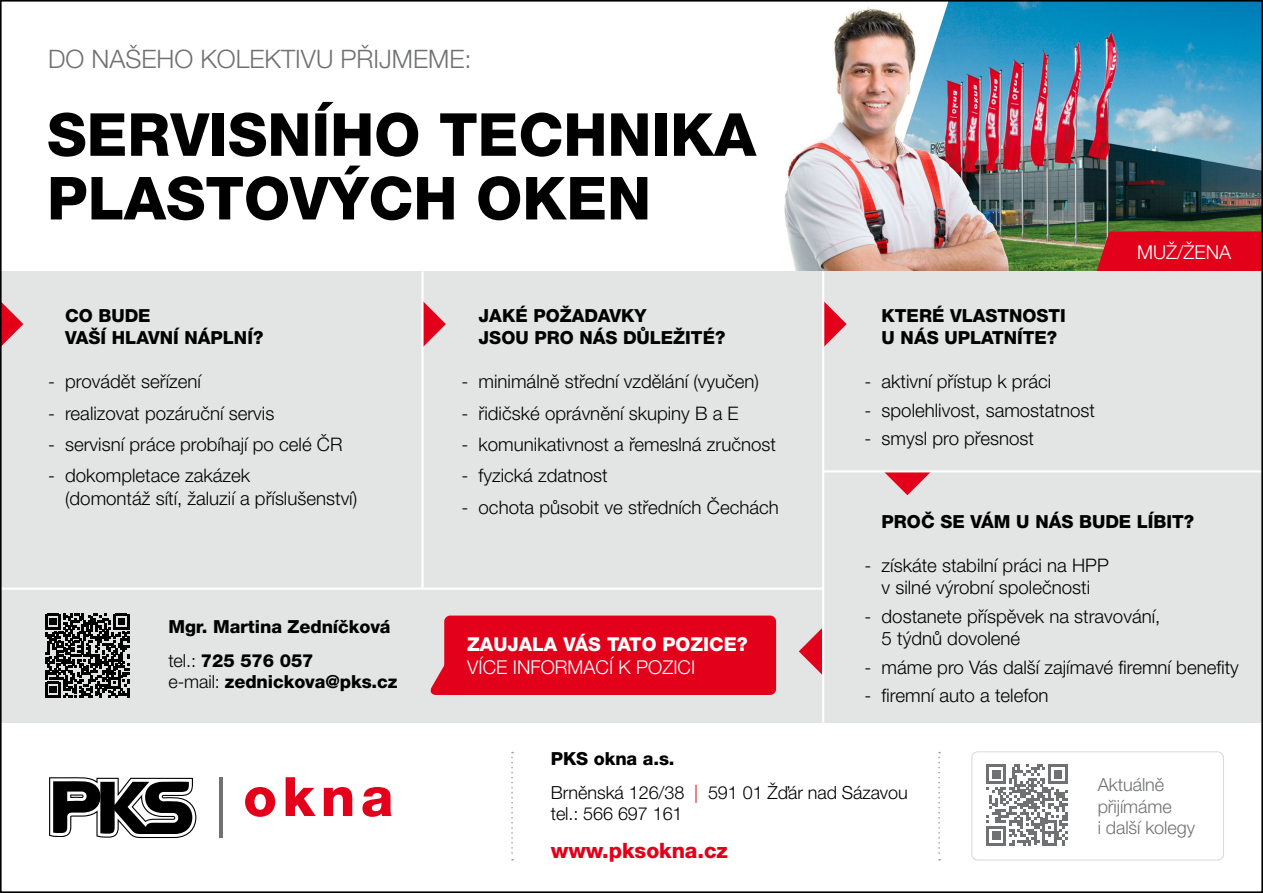
<style>
.page{position:relative;width:1263px;height:893px;background:#fff}
.page>*{position:absolute;margin:0;border:0;box-sizing:border-box;transform-origin:0 0}
.t1{font:800 59.4px/63.6px "Helvetica Neue CE";color:#000}
.t2{font:300 25.5px "Helvetica Neue CE";color:#707172}
.t3{font:800 21.15px "Helvetica Neue CE";letter-spacing:-.005em;color:#e2001a}
.t4{font:300 19.05px "Helvetica Neue CE";color:#fff}
.t5{font:800 19.05px "Helvetica Neue CE";color:#fff}
.t6{font:300 18.6px/22.4px "Helvetica Neue CE";color:#000}
.t7{font:800 18px/21.6px "Helvetica Neue CE";color:#000}
.t8{font:300 18px/33.6px "Helvetica Neue CE";letter-spacing:-.005em;color:#000}
.t9{font:300 18px/21.6px "Helvetica Neue CE";letter-spacing:-.005em;color:#707172}
.s1{font-weight:300}
.s2{font-weight:800}
.s3{color:#e2001a}
</style>
<div class="page">
<img style="left:947px;top:3px;width:313px;height:268px">
<div style="left:1096px;top:231px;width:164px;height:40px;background:#e2001a"></div>
<img style="left:784px;top:5px;width:225px;height:266px">
<div style="left:0;top:271px;width:1263px;height:452px;background:#e3e4e4"></div>
<svg style="left:884px;top:472px;width:47px;height:23px"></svg>
<hr style="left:823px;top:470px;width:440px;height:2px;background:#fff">
<hr style="left:0;top:588px;width:824px;height:2px;background:#fff">
<svg style="left:799px;top:628px;width:23px;height:47px"></svg>
<svg style="left:3px;top:304px;width:20px;height:41px"></svg>
<svg style="left:424px;top:302px;width:22px;height:44px"></svg>
<svg style="left:824px;top:301px;width:23px;height:46px"></svg>
<hr style="left:421px;top:271px;width:3px;height:317px;background:#fff">
<hr style="left:822px;top:271px;width:2px;height:452px;background:#fff">
<svg style="left:938px;top:752px;width:2px;height:109px"></svg>
<svg style="left:986px;top:764px;width:81px;height:81px"></svg>
<svg style="left:45px;top:614px;width:84px;height:84px"></svg>
<div style="left:971px;top:751px;width:253px;height:110px;border:1px solid #d9dadb;border-radius:6px"></div>
<div style="left:444px;top:616px;width:332px;height:79px;background:#e2001a;border-radius:6px"></div>
<svg style="left:430px;top:661px;width:18px;height:34px"></svg>
<svg style="left:511px;top:752px;width:2px;height:109px"></svg>
<hr style="left:219px;top:777px;width:3px;height:61px;background:#707172">
<svg style="left:245px;top:787px;width:30px;height:30px"></svg>
<svg style="left:286px;top:777px;width:30px;height:39px"></svg>
<svg style="left:324px;top:787px;width:28px;height:29px"></svg>
<svg style="left:362px;top:787px;width:30px;height:30px"></svg>
<svg style="left:49px;top:777px;width:147px;height:61px"></svg>
<h2 class="t2" style="left:48px;top:44px;width:425px">DO NAŠEHO KOLEKTIVU PŘIJMEME:</h2>
<h1 class="t1" style="left:47px;top:106px;width:710px">SERVISNÍHO TECHNIKA<br>PLASTOVÝCH OKEN</h1>
<p class="t7" style="left:65px;top:306px;width:200px">CO BUDE<br>VAŠÍ HLAVNÍ NÁPLNÍ?</p>
<p class="t6" style="left:48px;top:371px;width:154px">- provádět seřízení</p>
<p class="t6" style="left:48px;top:402px;width:228px">- realizovat pozáruční servis</p>
<p class="t6" style="left:48px;top:434px;width:296px">- servisní práce probíhají po celé ČR</p>
<p class="t6" style="left:65px;top:465px;width:294px;text-indent:-17px">- dokompletace zakázek<br>(domontáž sítí, žaluzií a příslušenství)</p>
<p class="t7" style="left:168px;top:610px;width:224px;line-height:33.6px">Mgr. Martina Zedníčková <span class="s1">tel.:</span> 725 576 057</p>
<p class="t7" style="left:168px;top:672px;width:231px"><span class="s1">e-mail:</span> zednickova@pks.cz</p>
<p class="t7" style="left:479px;top:306px;width:248px">JAKÉ POŽADAVKY<br>JSOU PRO NÁS DŮLEŽITÉ?</p>
<p class="t6" style="left:462px;top:371px;width:299px">- minimálně střední vzdělání (vyučen)</p>
<p class="t6" style="left:462px;top:402px;width:279px">- řidičské oprávnění skupiny B a E</p>
<p class="t6" style="left:462px;top:434px;width:316px">- komunikativnost a řemeslná zručnost</p>
<p class="t6" style="left:462px;top:465px;width:147px">- fyzická zdatnost</p>
<p class="t6" style="left:462px;top:496px;width:319px">- ochota působit ve středních Čechách</p>
<p class="t5" style="left:467px;top:633px;width:282px">ZAUJALA VÁS TATO POZICE?</p>
<p class="t4" style="left:467px;top:656px;width:230px">VÍCE INFORMACÍ K POZICI</p>
<p class="t7" style="left:881px;top:306px;width:186px">KTERÉ VLASTNOSTI<br>U NÁS UPLATNÍTE?</p>
<p class="t6" style="left:865px;top:371px;width:188px">- aktivní přístup k práci</p>
<p class="t6" style="left:865px;top:399px;width:232px">- spolehlivost, samostatnost</p>
<p class="t6" style="left:865px;top:428px;width:171px">- smysl pro přesnost</p>
<p class="t4" style="left:1137px;top:241px;width:96px">MUŽ/ŽENA</p>
<p class="t7" style="left:881px;top:512px;width:314px">PROČ SE VÁM U NÁS BUDE LÍBIT?</p>
<p class="t6" style="left:865px;top:555px;width:246px;text-align:center">- získáte stabilní práci na HPP v silné výrobní společnosti</p>
<p class="t6" style="left:881px;top:605px;width:280px;text-indent:-17px">- dostanete příspěvek na stravování,<br>5 týdnů dovolené</p>
<p class="t6" style="left:865px;top:656px;width:376px">- máme pro Vás další zajímavé firemní benefity</p>
<p class="t6" style="left:865px;top:685px;width:186px">- firemní auto a telefon</p>
<p class="t8" style="left:551px;top:742px;width:359px"><span class="s2">PKS okna a.s.<br></span>Brněnská 126/38 <span class="s3">|</span> 591 01 Žďár nad Sázavou</p>
<p class="t8" style="left:551px;top:798px;width:133px">tel.: 566 697 161</p>
<p class="t3" style="left:551px;top:838px;width:179px">www.pksokna.cz</p>
<p class="t9" style="left:1098px;top:774px;width:99px">Aktuálně přijímáme<br>i další kolegy</p>
</div>
